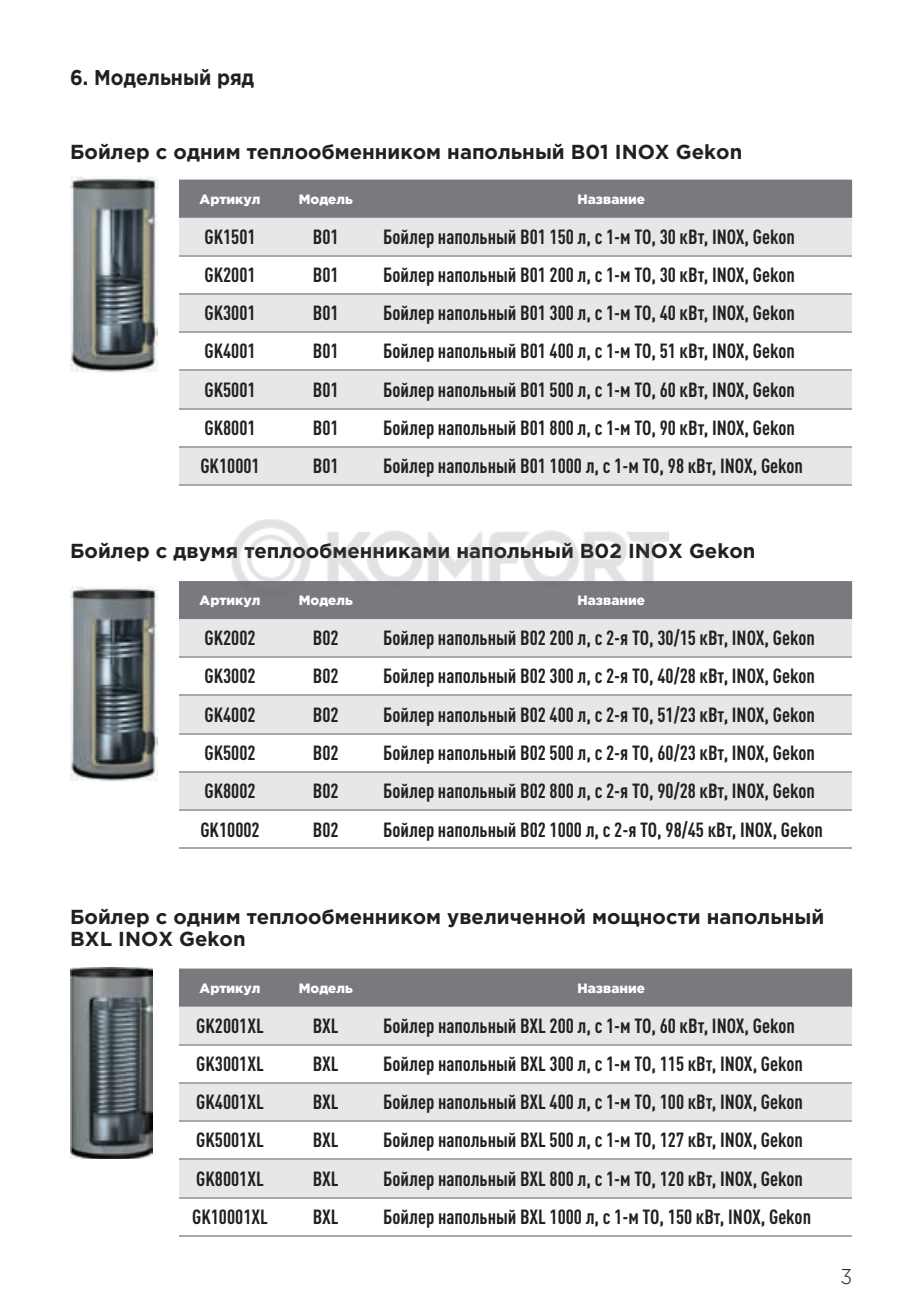
<style>
.page{position:relative;width:900px;height:1314px;background:#fff}
.page>*{position:absolute;margin:0;border:0;box-sizing:border-box;transform-origin:0 0}
.t1{font:700 21.38px "Gotham Pro";color:#231f20;scale:.9 1}
.t2{font:300 21.38px "Gotham Pro";color:#231f20;scale:.9 1}
.t3{font:700 condensed 20.25px "DIN Pro";color:#231f20}
.t4{font:700 20.25px/22.5px "Gotham Pro";color:#231f20}
.t5{font:900 13.5px "Gotham Pro";color:#fff}
</style>
<div class="page">
<img style="left:70px;top:177px;width:87px;height:195px">
<img style="left:70px;top:968px;width:82px;height:191px">
<img style="left:70px;top:586px;width:87px;height:196px">
<div style="left:179px;top:180px;width:672px;height:38px;background:#787a7d"></div>
<svg style="left:179px;top:218px;width:672px;height:267px;fill:#e6e7e9"></svg>
<hr style="left:179px;top:255px;width:102px;height:1px;background:#a8a9ad">
<hr style="left:281px;top:255px;width:89px;height:1px;background:#a8a9ad">
<hr style="left:370px;top:255px;width:481px;height:1px;background:#a8a9ad">
<hr style="left:179px;top:293px;width:102px;height:1px;background:#a8a9ad">
<hr style="left:281px;top:293px;width:89px;height:1px;background:#a8a9ad">
<hr style="left:370px;top:293px;width:481px;height:1px;background:#a8a9ad">
<hr style="left:179px;top:332px;width:102px;height:1px;background:#a8a9ad">
<hr style="left:281px;top:332px;width:89px;height:1px;background:#a8a9ad">
<hr style="left:370px;top:332px;width:481px;height:1px;background:#a8a9ad">
<hr style="left:179px;top:370px;width:102px;height:1px;background:#a8a9ad">
<hr style="left:281px;top:370px;width:89px;height:1px;background:#a8a9ad">
<hr style="left:370px;top:370px;width:481px;height:1px;background:#a8a9ad">
<hr style="left:179px;top:408px;width:102px;height:1px;background:#a8a9ad">
<hr style="left:281px;top:408px;width:89px;height:1px;background:#a8a9ad">
<hr style="left:370px;top:408px;width:481px;height:1px;background:#a8a9ad">
<hr style="left:179px;top:446px;width:102px;height:1px;background:#a8a9ad">
<hr style="left:281px;top:446px;width:89px;height:1px;background:#a8a9ad">
<hr style="left:370px;top:446px;width:481px;height:1px;background:#a8a9ad">
<hr style="left:179px;top:485px;width:102px;height:1px;background:#a8a9ad">
<hr style="left:281px;top:485px;width:89px;height:1px;background:#a8a9ad">
<hr style="left:370px;top:485px;width:481px;height:1px;background:#a8a9ad">
<div style="left:179px;top:581px;width:672px;height:38px;background:#787a7d"></div>
<svg style="left:179px;top:619px;width:672px;height:190px;fill:#e6e7e9"></svg>
<hr style="left:179px;top:656px;width:102px;height:2px;background:#a8a9ad">
<hr style="left:281px;top:656px;width:89px;height:2px;background:#a8a9ad">
<hr style="left:370px;top:656px;width:481px;height:2px;background:#a8a9ad">
<hr style="left:179px;top:695px;width:102px;height:1px;background:#a8a9ad">
<hr style="left:281px;top:695px;width:89px;height:1px;background:#a8a9ad">
<hr style="left:370px;top:695px;width:481px;height:1px;background:#a8a9ad">
<hr style="left:179px;top:733px;width:102px;height:1px;background:#a8a9ad">
<hr style="left:281px;top:733px;width:89px;height:1px;background:#a8a9ad">
<hr style="left:370px;top:733px;width:481px;height:1px;background:#a8a9ad">
<hr style="left:179px;top:771px;width:102px;height:1px;background:#a8a9ad">
<hr style="left:281px;top:771px;width:89px;height:1px;background:#a8a9ad">
<hr style="left:370px;top:771px;width:481px;height:1px;background:#a8a9ad">
<hr style="left:179px;top:809px;width:102px;height:2px;background:#a8a9ad">
<hr style="left:281px;top:809px;width:89px;height:2px;background:#a8a9ad">
<hr style="left:370px;top:809px;width:481px;height:2px;background:#a8a9ad">
<hr style="left:179px;top:848px;width:102px;height:1px;background:#a8a9ad">
<hr style="left:281px;top:848px;width:89px;height:1px;background:#a8a9ad">
<hr style="left:370px;top:848px;width:481px;height:1px;background:#a8a9ad">
<div style="left:179px;top:968px;width:672px;height:39px;background:#787a7d"></div>
<svg style="left:179px;top:1007px;width:672px;height:190px;fill:#e6e7e9"></svg>
<hr style="left:179px;top:1044px;width:102px;height:1px;background:#a8a9ad">
<hr style="left:281px;top:1044px;width:89px;height:1px;background:#a8a9ad">
<hr style="left:370px;top:1044px;width:481px;height:1px;background:#a8a9ad">
<hr style="left:179px;top:1082px;width:102px;height:1px;background:#a8a9ad">
<hr style="left:281px;top:1082px;width:89px;height:1px;background:#a8a9ad">
<hr style="left:370px;top:1082px;width:481px;height:1px;background:#a8a9ad">
<hr style="left:179px;top:1120px;width:102px;height:2px;background:#a8a9ad">
<hr style="left:281px;top:1120px;width:89px;height:2px;background:#a8a9ad">
<hr style="left:370px;top:1120px;width:481px;height:2px;background:#a8a9ad">
<hr style="left:179px;top:1159px;width:102px;height:1px;background:#a8a9ad">
<hr style="left:281px;top:1159px;width:89px;height:1px;background:#a8a9ad">
<hr style="left:370px;top:1159px;width:481px;height:1px;background:#a8a9ad">
<hr style="left:179px;top:1197px;width:102px;height:1px;background:#a8a9ad">
<hr style="left:281px;top:1197px;width:89px;height:1px;background:#a8a9ad">
<hr style="left:370px;top:1197px;width:481px;height:1px;background:#a8a9ad">
<hr style="left:179px;top:1235px;width:102px;height:1px;background:#a8a9ad">
<hr style="left:281px;top:1235px;width:89px;height:1px;background:#a8a9ad">
<hr style="left:370px;top:1235px;width:481px;height:1px;background:#a8a9ad">
<img style="left:225px;top:519px;width:449px;height:89px">
<p class="t1" style="left:70px;top:65px;width:206px">6. Модельный ряд</p>
<p class="t4" style="left:70px;top:140px;width:673px">Бойлер с одним теплообменником напольный B01 INOX Gekon</p>
<p class="t5" style="left:199px;top:191px;width:62px">Артикул</p>
<p class="t5" style="left:299px;top:191px;width:55px">Модель</p>
<p class="t5" style="left:577px;top:191px;width:69px">Название</p>
<p class="t3" style="left:204px;top:221px;width:53px">GK1501</p>
<p class="t3" style="left:313px;top:221px;width:27px">B01</p>
<p class="t3" style="left:383px;top:221px;width:413px">Бойлер напольный B01 150 л, с 1-м ТО, 30 кВт, INOX, Gekon</p>
<p class="t3" style="left:204px;top:259px;width:53px">GK2001</p>
<p class="t3" style="left:313px;top:259px;width:27px">B01</p>
<p class="t3" style="left:383px;top:259px;width:413px">Бойлер напольный B01 200 л, с 1-м ТО, 30 кВт, INOX, Gekon</p>
<p class="t3" style="left:204px;top:298px;width:53px">GK3001</p>
<p class="t3" style="left:313px;top:298px;width:27px">B01</p>
<p class="t3" style="left:383px;top:298px;width:413px">Бойлер напольный B01 300 л, с 1-м ТО, 40 кВт, INOX, Gekon</p>
<p class="t3" style="left:204px;top:336px;width:53px">GK4001</p>
<p class="t3" style="left:313px;top:336px;width:27px">B01</p>
<p class="t3" style="left:383px;top:336px;width:413px">Бойлер напольный B01 400 л, с 1-м ТО, 51 кВт, INOX, Gekon</p>
<p class="t3" style="left:204px;top:374px;width:53px">GK5001</p>
<p class="t3" style="left:313px;top:374px;width:27px">B01</p>
<p class="t3" style="left:383px;top:374px;width:413px">Бойлер напольный B01 500 л, с 1-м ТО, 60 кВт, INOX, Gekon</p>
<p class="t3" style="left:204px;top:413px;width:53px">GK8001</p>
<p class="t3" style="left:313px;top:413px;width:27px">B01</p>
<p class="t3" style="left:383px;top:413px;width:413px">Бойлер напольный B01 800 л, с 1-м ТО, 90 кВт, INOX, Gekon</p>
<p class="t3" style="left:200px;top:451px;width:61px">GK10001</p>
<p class="t3" style="left:313px;top:451px;width:27px">B01</p>
<p class="t3" style="left:383px;top:451px;width:421px">Бойлер напольный B01 1000 л, с 1-м ТО, 98 кВт, INOX, Gekon</p>
<p class="t4" style="left:70px;top:539px;width:686px">Бойлер с двумя теплообменниками напольный B02 INOX Gekon</p>
<p class="t5" style="left:199px;top:592px;width:62px">Артикул</p>
<p class="t5" style="left:299px;top:592px;width:55px">Модель</p>
<p class="t5" style="left:577px;top:592px;width:69px">Название</p>
<p class="t3" style="left:204px;top:623px;width:53px">GK2002</p>
<p class="t3" style="left:313px;top:623px;width:27px">B02</p>
<p class="t3" style="left:383px;top:623px;width:433px">Бойлер напольный B02 200 л, с 2-я ТО, 30/15 кВт, INOX, Gekon</p>
<p class="t3" style="left:204px;top:661px;width:53px">GK3002</p>
<p class="t3" style="left:313px;top:661px;width:27px">B02</p>
<p class="t3" style="left:383px;top:661px;width:433px">Бойлер напольный B02 300 л, с 2-я ТО, 40/28 кВт, INOX, Gekon</p>
<p class="t3" style="left:204px;top:699px;width:53px">GK4002</p>
<p class="t3" style="left:313px;top:699px;width:27px">B02</p>
<p class="t3" style="left:383px;top:699px;width:433px">Бойлер напольный B02 400 л, с 2-я ТО, 51/23 кВт, INOX, Gekon</p>
<p class="t3" style="left:204px;top:737px;width:53px">GK5002</p>
<p class="t3" style="left:313px;top:737px;width:27px">B02</p>
<p class="t3" style="left:383px;top:737px;width:433px">Бойлер напольный B02 500 л, с 2-я ТО, 60/23 кВт, INOX, Gekon</p>
<p class="t3" style="left:204px;top:776px;width:53px">GK8002</p>
<p class="t3" style="left:313px;top:776px;width:27px">B02</p>
<p class="t3" style="left:383px;top:776px;width:433px">Бойлер напольный B02 800 л, с 2-я ТО, 90/28 кВт, INOX, Gekon</p>
<p class="t3" style="left:200px;top:814px;width:61px">GK10002</p>
<p class="t3" style="left:313px;top:814px;width:27px">B02</p>
<p class="t3" style="left:383px;top:814px;width:441px">Бойлер напольный B02 1000 л, с 2-я ТО, 98/45 кВт, INOX, Gekon</p>
<p class="t4" style="left:70px;top:905px;width:755px">Бойлер с одним теплообменником увеличенной мощности напольный<br>BXL INOX Gekon</p>
<p class="t5" style="left:199px;top:980px;width:62px">Артикул</p>
<p class="t5" style="left:299px;top:980px;width:55px">Модель</p>
<p class="t5" style="left:577px;top:980px;width:69px">Название</p>
<p class="t3" style="left:196px;top:1010px;width:69px">GK2001XL</p>
<p class="t3" style="left:313px;top:1010px;width:27px">BXL</p>
<p class="t3" style="left:383px;top:1010px;width:413px">Бойлер напольный BXL 200 л, с 1-м ТО, 60 кВт, INOX, Gekon</p>
<p class="t3" style="left:196px;top:1048px;width:69px">GK3001XL</p>
<p class="t3" style="left:313px;top:1048px;width:27px">BXL</p>
<p class="t3" style="left:383px;top:1048px;width:421px">Бойлер напольный BXL 300 л, с 1-м ТО, 115 кВт, INOX, Gekon</p>
<p class="t3" style="left:196px;top:1087px;width:69px">GK4001XL</p>
<p class="t3" style="left:313px;top:1087px;width:27px">BXL</p>
<p class="t3" style="left:383px;top:1087px;width:421px">Бойлер напольный BXL 400 л, с 1-м ТО, 100 кВт, INOX, Gekon</p>
<p class="t3" style="left:196px;top:1125px;width:69px">GK5001XL</p>
<p class="t3" style="left:313px;top:1125px;width:27px">BXL</p>
<p class="t3" style="left:383px;top:1125px;width:421px">Бойлер напольный BXL 500 л, с 1-м ТО, 127 кВт, INOX, Gekon</p>
<p class="t3" style="left:196px;top:1163px;width:69px">GK8001XL</p>
<p class="t3" style="left:313px;top:1163px;width:27px">BXL</p>
<p class="t3" style="left:383px;top:1163px;width:421px">Бойлер напольный BXL 800 л, с 1-м ТО, 120 кВт, INOX, Gekon</p>
<p class="t3" style="left:192px;top:1201px;width:77px">GK10001XL</p>
<p class="t3" style="left:313px;top:1201px;width:27px">BXL</p>
<p class="t3" style="left:383px;top:1201px;width:429px">Бойлер напольный BXL 1000 л, с 1-м ТО, 150 кВт, INOX, Gekon</p>
<p class="t2" style="left:840px;top:1265px;width:15px">3</p>
</div>
